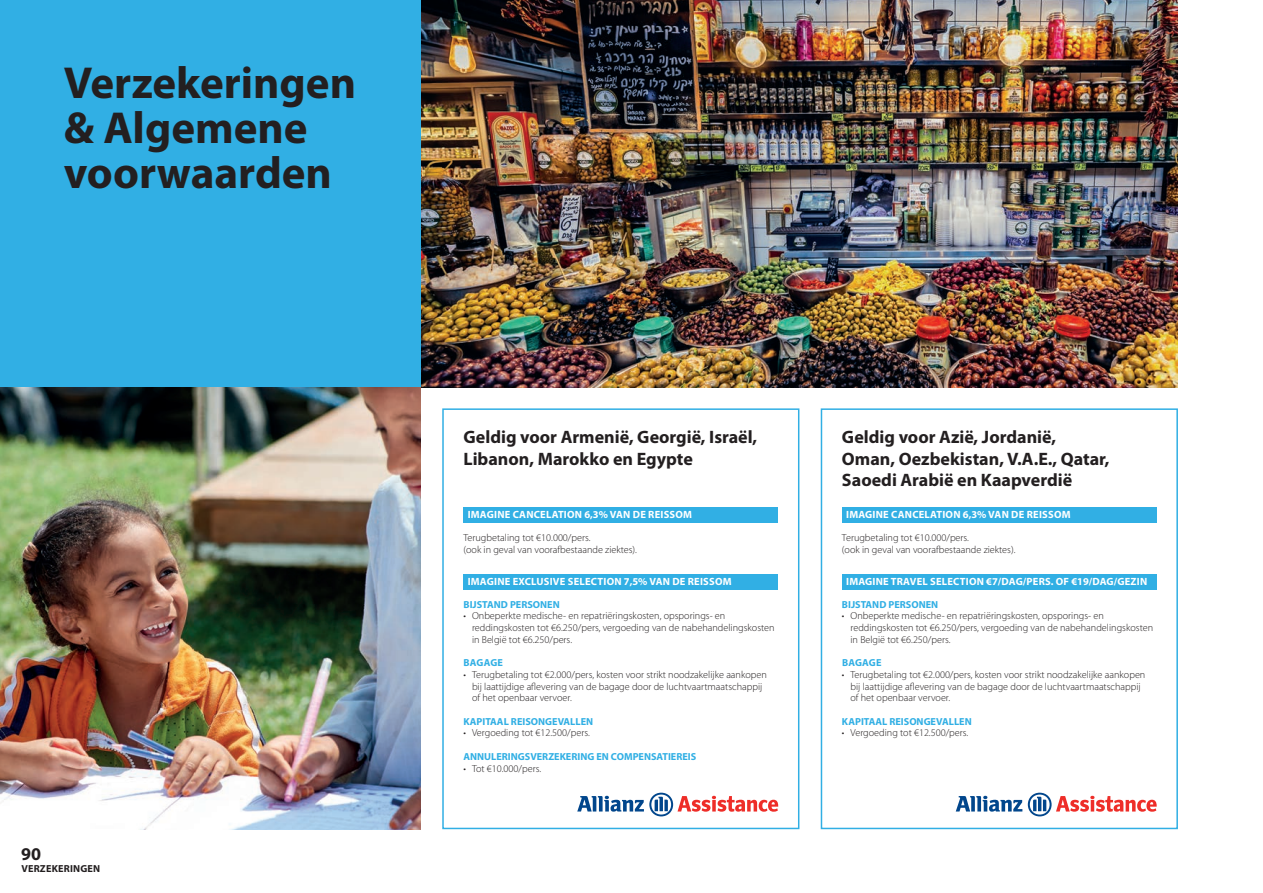
<style>
.page{position:relative;width:1263px;height:893px;background:#fff}
.page>*{position:absolute;margin:0;border:0;box-sizing:border-box;transform-origin:0 0}
.t1{font:700 45px/45px "Myriad Pro";color:#231f20}
.t2{font:700 18px/21.6px "Myriad Pro";color:#231f20}
.t3{font:700 10.5px "Myriad Pro";letter-spacing:.02em;color:#fff}
.t4{font:300 10.2px/11.7px "Myriad Pro";color:#231f20}
.t5{font:700 10.2px "Myriad Pro";color:#31afe4}
.t6{font:700 10.2px "Myriad Pro";letter-spacing:.02em;color:#231f20}
</style>
<div class="page">
<div style="left:442px;top:408px;width:357px;height:421px;border:2px solid #31afe4"></div>
<div style="left:463px;top:507px;width:315px;height:16px;background:#31afe4"></div>
<div style="left:463px;top:574px;width:315px;height:15px;background:#31afe4"></div>
<svg style="left:577px;top:793px;width:201px;height:23px"></svg>
<div style="left:821px;top:408px;width:357px;height:421px;border:2px solid #31afe4"></div>
<div style="left:842px;top:507px;width:315px;height:16px;background:#31afe4"></div>
<div style="left:842px;top:574px;width:315px;height:15px;background:#31afe4"></div>
<svg style="left:956px;top:796px;width:66px;height:16px"></svg>
<svg style="left:1028px;top:793px;width:129px;height:23px"></svg>
<img style="left:421px;top:0;width:757px;height:387px">
<div style="left:0;top:0;width:421px;height:829px;background:#31afe4"></div>
<img style="left:0;top:387px;width:421px;height:442px">
<h1 class="t1" style="left:64px;top:58px;width:294px">Verzekeringen &amp; Algemene voorwaarden</h1>
<h2 class="t2" style="left:21px;top:842px;width:21px">90</h2>
<p class="t6" style="left:21px;top:862px;width:80px">VERZEKERINGEN</p>
<h2 class="t2" style="left:463px;top:426px;width:295px">Geldig voor Armenië, Georgië, Israël,<br>Libanon, Marokko en Egypte</h2>
<h2 class="t2" style="left:842px;top:426px;width:269px">Geldig voor Azië, Jordanië,<br>Oman, Oezbekistan, V.A.E., Qatar,<br>Saoedi Arabië en Kaapverdië</h2>
<p class="t3" style="left:468px;top:508px;width:226px">IMAGINE CANCELATION 6,3% VAN DE REISSOM</p>
<p class="t3" style="left:846px;top:508px;width:226px">IMAGINE CANCELATION 6,3% VAN DE REISSOM</p>
<p class="t4" style="left:463px;top:532px;width:175px">Terugbetaling tot €10.000/pers.<br>(ook in geval van voorafbestaande ziektes).</p>
<p class="t4" style="left:842px;top:532px;width:175px">Terugbetaling tot €10.000/pers.<br>(ook in geval van voorafbestaande ziektes).</p>
<p class="t3" style="left:468px;top:575px;width:265px">IMAGINE EXCLUSIVE SELECTION 7,5% VAN DE REISSOM</p>
<p class="t3" style="left:846px;top:575px;width:303px">IMAGINE TRAVEL SELECTION €7/DAG/PERS. OF €19/DAG/GEZIN</p>
<p class="t5" style="left:463px;top:598px;width:98px">BIJSTAND PERSONEN</p>
<p class="t4" style="left:472px;top:610px;width:304px;text-indent:-9px">• Onbeperkte medische- en repatriëringskosten, opsporings- en reddingskosten tot €6.250/pers, vergoeding van de nabehandelingskosten in België tot €6.250/pers.</p>
<p class="t5" style="left:464px;top:656px;width:41px">BAGAGE</p>
<p class="t4" style="left:472px;top:669px;width:296px;text-indent:-9px">• Terugbetaling tot €2.000/pers, kosten voor strikt noodzakelijke aankopen bij laattijdige aflevering van de bagage door de luchtvaartmaatschappij of het openbaar vervoer.</p>
<p class="t5" style="left:463px;top:715px;width:131px">KAPITAAL REISONGEVALLEN</p>
<p class="t4" style="left:463px;top:727px;width:128px">• Vergoeding tot €12.500/pers.</p>
<p class="t5" style="left:463px;top:750px;width:234px">ANNULERINGSVERZEKERING EN COMPENSATIEREIS</p>
<p class="t4" style="left:463px;top:762px;width:79px">• Tot €10.000/pers.</p>
<p class="t5" style="left:842px;top:598px;width:98px">BIJSTAND PERSONEN</p>
<p class="t4" style="left:850px;top:610px;width:304px;text-indent:-9px">• Onbeperkte medische- en repatriëringskosten, opsporings- en reddingskosten tot €6.250/pers, vergoeding van de nabehandelingskosten in België tot €6.250/pers.</p>
<p class="t5" style="left:842px;top:656px;width:41px">BAGAGE</p>
<p class="t4" style="left:850px;top:669px;width:296px;text-indent:-9px">• Terugbetaling tot €2.000/pers, kosten voor strikt noodzakelijke aankopen bij laattijdige aflevering van de bagage door de luchtvaartmaatschappij of het openbaar vervoer.</p>
<p class="t5" style="left:842px;top:715px;width:131px">KAPITAAL REISONGEVALLEN</p>
<p class="t4" style="left:842px;top:727px;width:128px">• Vergoeding tot €12.500/pers.</p>
</div>
